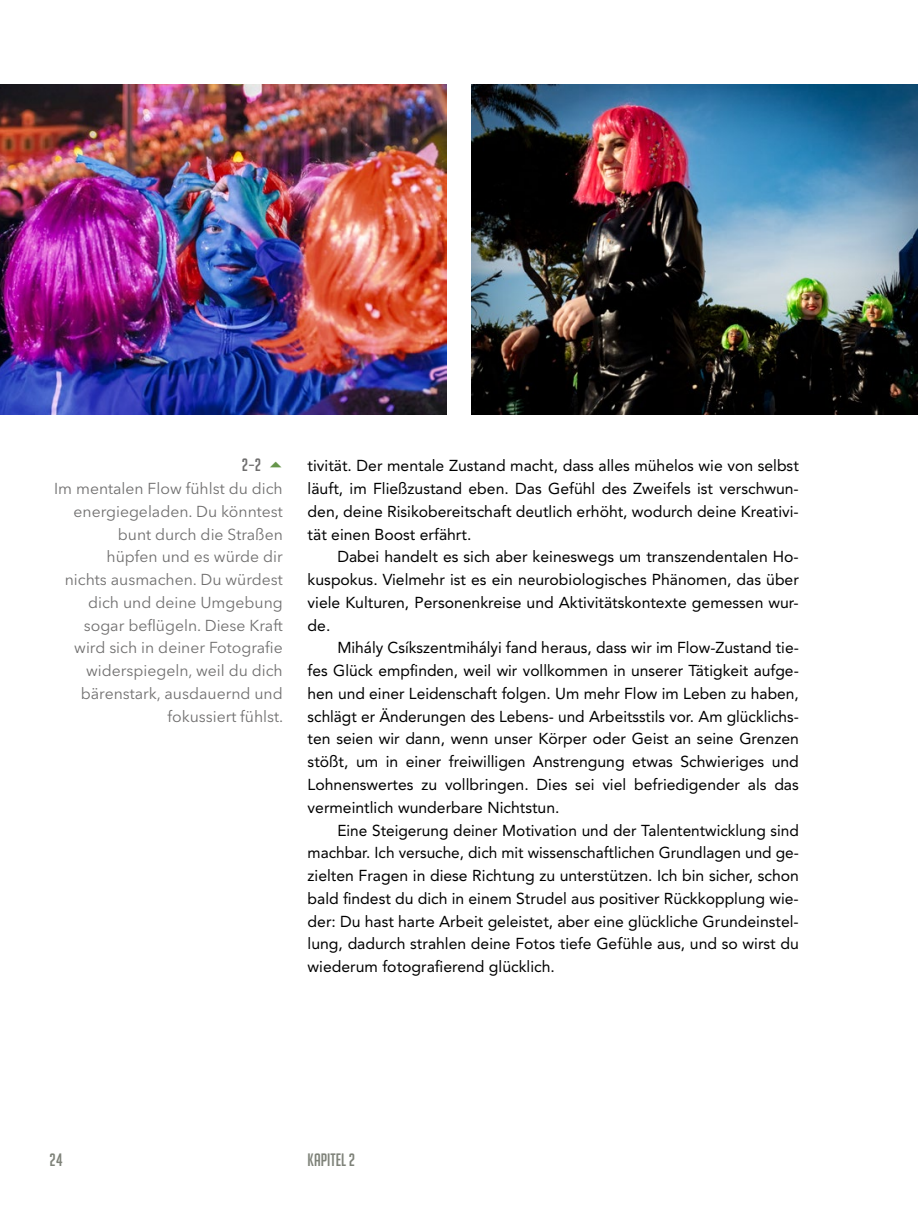
<style>
.page{position:relative;width:918px;height:1216px;background:#fff}
.page>*{position:absolute;margin:0;border:0;box-sizing:border-box;transform-origin:0 0}
.t1{font:17.5px "Big Noodle Titling";color:#7e8279}
.t2{font:17.5px "Big Noodle Titling";color:#706f6f}
.Standard_Folge{font:15.75px/22.8px "Avenir LT Pro";color:#000;text-align:justify}
.t3{font:15.75px/22.8px "Avenir Next LT Pro";color:#706f6f;text-align:right}
</style>
<div class="page">
<img style="left:0;top:84px;width:446px;height:330px">
<img style="left:471px;top:84px;width:447px;height:330px">
<p class="t2" style="left:242px;top:455px;width:21px">2–2</p>
<p class="t3" style="left:54px;top:477px;width:231px">Im mentalen Flow fühlst du dich energiegeladen. Du könntest bunt durch die Straßen<br>hüpfen und es würde dir<br>nichts ausmachen. Du würdest dich und deine Umgebung sogar beflügeln. Diese Kraft wird sich in deiner Fotografie widerspiegeln, weil du dich bärenstark, ausdauernd und fokussiert fühlst.</p>
<p class="Standard_Folge" style="left:308px;top:454px;width:493px">tivität. Der mentale Zustand macht, dass alles mühelos wie von selbst läuft, im Fließzustand eben. Das Gefühl des Zweifels ist verschwun&shy;den, deine Risikobereitschaft deutlich erhöht, wodurch deine Kreativi&shy;tät einen Boost erfährt.</p>
<p class="Standard_Folge" style="left:308px;top:545px;width:493px;text-indent:30px">Dabei handelt es sich aber keineswegs um transzendentalen Ho&shy;kuspokus. Vielmehr ist es ein neurobiologisches Phänomen, das über viele Kulturen, Personenkreise und Aktivitätskontexte gemessen wur&shy;de.</p>
<p class="Standard_Folge" style="left:308px;top:636px;width:493px;text-indent:30px">Mihály Csíkszentmihályi fand heraus, dass wir im Flow-Zustand tie&shy;fes Glück empfinden, weil wir vollkommen in unserer Tätigkeit aufge&shy;hen und einer Leidenschaft folgen. Um mehr Flow im Leben zu haben, schlägt er Änderungen des Lebens- und Arbeitsstils vor. Am glücklichs&shy;ten seien wir dann, wenn unser Körper oder Geist an seine Grenzen stößt, um in einer freiwilligen Anstrengung etwas Schwieriges und Lohnenswertes zu vollbringen. Dies sei viel befriedigender als das vermeintlich wunderbare Nichtstun.</p>
<p class="Standard_Folge" style="left:308px;top:818px;width:493px;text-indent:30px">Eine Steigerung deiner Motivation und der Talententwicklung sind machbar. Ich versuche, dich mit wissenschaftlichen Grundlagen und ge&shy;zielten Fragen in diese Richtung zu unterstützen. Ich bin sicher, schon bald findest du dich in einem Strudel aus positiver Rückkopplung wie&shy;der: Du hast harte Arbeit geleistet, aber eine glückliche Grundeinstel&shy;lung, dadurch strahlen deine Fotos tiefe Gefühle aus, und so wirst du wiederum fotografierend glücklich.</p>
<p class="t1" style="left:50px;top:1149px;width:14px">24</p>
<p class="t1" style="left:308px;top:1149px;width:49px">Kapitel 2</p>
</div>
